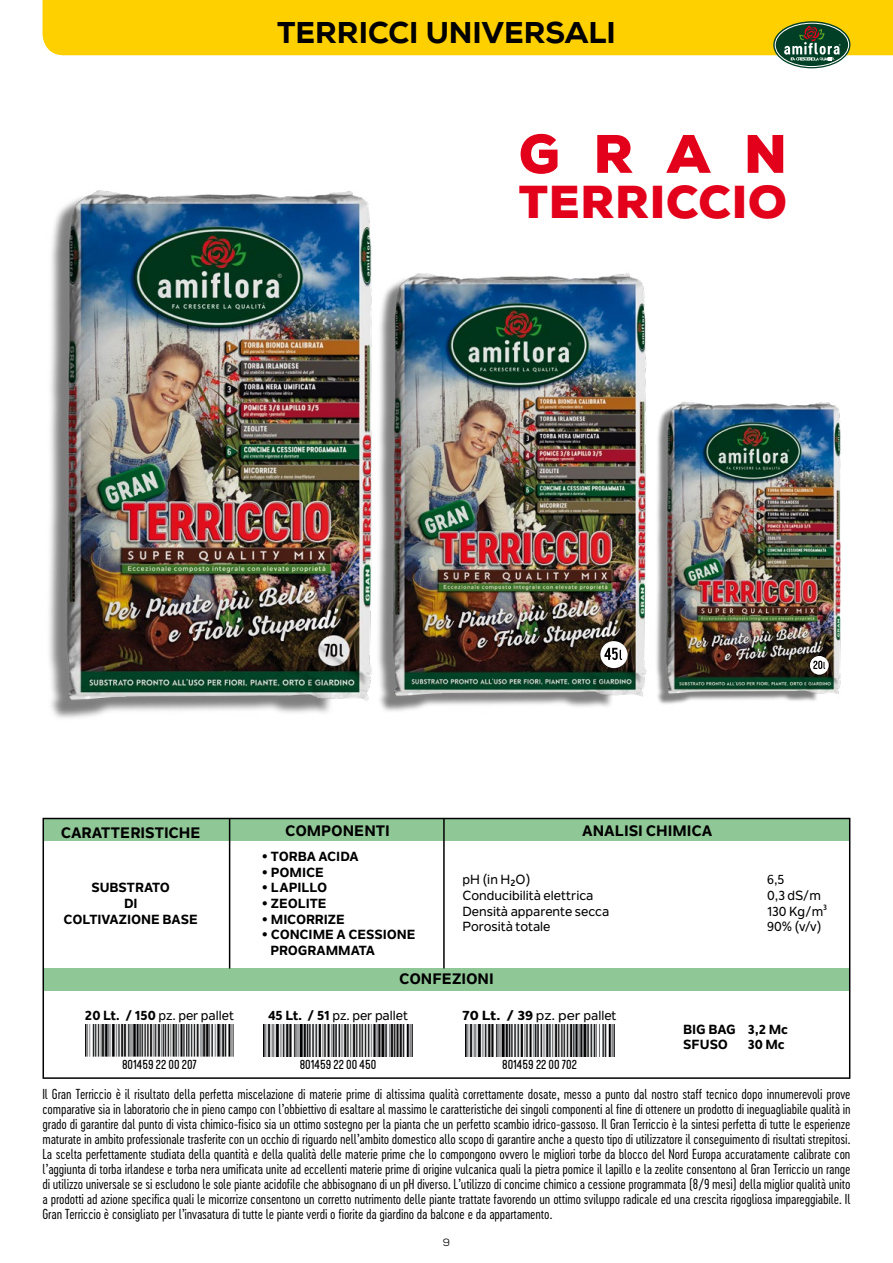
<style>
.page{position:relative;width:893px;height:1263px;background:#fff}
.page>*{position:absolute;margin:0;border:0;box-sizing:border-box;transform-origin:0 0}
.t1{font:900 52.5px "Nexa";color:#e2001a}
.t2{font:900 44.7px "Nexa";letter-spacing:.015em;color:#e2001a}
.t3{font:800 30px "Nexa";color:#000}
.t4{font:800 15px "Nolan Next";color:#000}
.t5{font:13.5px/15px "Cervo Neue Light Neue";letter-spacing:-.01em;color:#000;text-align:justify}
.t6{font:500 13.05px "Nolan Next";color:#000}
.t7{font:800 13.05px/15.8px "Nolan Next";color:#000}
.t8{font:13.05px "Kapra Neue";color:#000}
.t9{font:500 13.05px "Nolan Next";color:#000;scale:1.12 1}
.t10{font:10.5px "Nexa";color:#000}
.s1{font-weight:800}
</style>
<div class="page">
<div style="left:43px;top:0;width:850px;height:55px;background:#ffd000"></div>
<svg style="left:773px;top:21px;width:77px;height:47px;background:#637e55"></svg>
<img style="left:49px;top:190px;width:323px;height:528px">
<div style="left:43px;top:818px;width:807px;height:22px;background:#90c796"></div>
<div style="left:43px;top:968px;width:807px;height:23px;background:#90c796"></div>
<hr style="left:229px;top:818px;width:1px;height:150px;background:#000">
<hr style="left:443px;top:818px;width:2px;height:150px;background:#000">
<div style="left:43px;top:818px;width:807px;height:261px;border:2px solid #000"></div>
<img style="left:465px;top:1025px;width:149px;height:31px">
<img style="left:264px;top:1025px;width:148px;height:31px">
<img style="left:85px;top:1025px;width:149px;height:31px">
<img style="left:359px;top:253px;width:288px;height:465px">
<div style="left:600px;top:641px;width:27px;height:27px;background:#fff;border-radius:50%"></div>
<svg style="left:604px;top:648px;width:18px;height:12px"></svg>
<img style="left:643px;top:387px;width:198px;height:331px">
<svg style="left:810px;top:656px;width:19px;height:19px"></svg>
<svg style="left:813px;top:661px;width:12px;height:8px"></svg>
<h3 class="t3" style="left:277px;top:13px;width:340px">TERRICCI UNIVERSALI</h3>
<h1 class="t1" style="left:519px;top:119px;width:270px">GRAN</h1>
<h2 class="t2" style="left:519px;top:172px;width:270px">TERRICCIO</h2>
<p class="t4" style="left:61px;top:823px;width:141px">CARATTERISTICHE</p>
<p class="t4" style="left:285px;top:821px;width:106px">COMPONENTI</p>
<p class="t4" style="left:582px;top:821px;width:132px">ANALISI CHIMICA</p>
<p class="t7" style="left:64px;top:880px;width:136px;text-align:center">SUBSTRATO<br>DI<br>COLTIVAZIONE BASE</p>
<p class="t6" style="left:85px;top:1007px;width:151px"><span class="s1">20 Lt. / 150</span> pz. per pallet</p>
<p class="t8" style="left:122px;top:1056px;width:76px">801459 22 00 207</p>
<p class="t7" style="left:261px;top:848px;width:99px">• TORBA ACIDA</p>
<p class="t7" style="left:261px;top:864px;width:64px">• POMICE</p>
<p class="t7" style="left:261px;top:880px;width:67px">• LAPILLO</p>
<p class="t7" style="left:261px;top:895px;width:67px">• ZEOLITE</p>
<p class="t7" style="left:261px;top:911px;width:85px">• MICORRIZE</p>
<p class="t7" style="left:270px;top:927px;width:147px;text-indent:-9px">• CONCIME A CESSIONE<br>PROGRAMMATA</p>
<p class="t6" style="left:463px;top:872px;width:69px">pH (in H<sub>2</sub>O)</p>
<p class="t6" style="left:767px;top:872px;width:19px">6,5</p>
<p class="t6" style="left:463px;top:887px;width:132px">Conducibilità elettrica</p>
<p class="t6" style="left:767px;top:887px;width:55px">0,3 dS/m</p>
<p class="t6" style="left:463px;top:903px;width:148px">Densità apparente secca</p>
<p class="t6" style="left:767px;top:903px;width:61px">130 Kg/m³</p>
<p class="t6" style="left:463px;top:919px;width:90px">Porosità totale</p>
<p class="t6" style="left:767px;top:919px;width:56px">90% (v/v)</p>
<p class="t4" style="left:399px;top:970px;width:96px">CONFEZIONI</p>
<p class="t6" style="left:268px;top:1007px;width:142px"><span class="s1">45 Lt. / 51</span> pz. per pallet</p>
<p class="t8" style="left:300px;top:1056px;width:78px">801459 22 00 450</p>
<p class="t9" style="left:463px;top:1007px;width:139px"><span class="s1">70 Lt. / 39</span> pz. per pallet</p>
<p class="t8" style="left:502px;top:1056px;width:76px">801459 22 00 702</p>
<p class="t7" style="left:683px;top:1021px;width:106px">BIG BAG 3,2 Mc<br>SFUSO</p>
<p class="t7" style="left:748px;top:1037px;width:38px">30 Mc</p>
<p class="t5" style="left:43px;top:1087px;width:810px">Il Gran Terriccio è il risultato della perfetta miscelazione di materie prime di altissima qualità correttamente dosate, messo a punto dal nostro staff tecnico dopo innumerevoli prove comparative sia in laboratorio che in pieno campo con l’obbiettivo di esaltare al massimo le caratteristiche dei singoli componenti al fine di ottenere un prodotto di ineguagliabile qualità in grado di garantire dal punto di vista chimico-fisico sia un ottimo sostegno per la pianta che un perfetto scambio idrico-gassoso. Il Gran Terriccio è la sintesi perfetta di tutte le esperienze maturate in ambito professionale trasferite con un occhio di riguardo nell’ambito domestico allo scopo di garantire anche a questo tipo di utilizzatore il conseguimento di risultati strepitosi.<br>La scelta perfettamente studiata della quantità e della qualità delle materie prime che lo compongono ovvero le migliori torbe da blocco del Nord Europa accuratamente calibrate con l’aggiunta di torba irlandese e torba nera umificata unite ad eccellenti materie prime di origine vulcanica quali la pietra pomice il lapillo e la zeolite consentono al Gran Terriccio un range di utilizzo universale se si escludono le sole piante acidofile che abbisognano di un pH diverso. L’utilizzo di concime chimico a cessione programmata (8/9 mesi) della miglior qualità unito a prodotti ad azione specifica quali le micorrize consentono un corretto nutrimento delle piante trattate favorendo un ottimo sviluppo radicale ed una crescita rigogliosa impareggiabile. Il Gran Terriccio è consigliato per l’invasatura di tutte le piante verdi o fiorite da giardino da balcone e da appartamento.</p>
<p class="t10" style="left:443px;top:1236px;width:9px">9</p>
</div>
